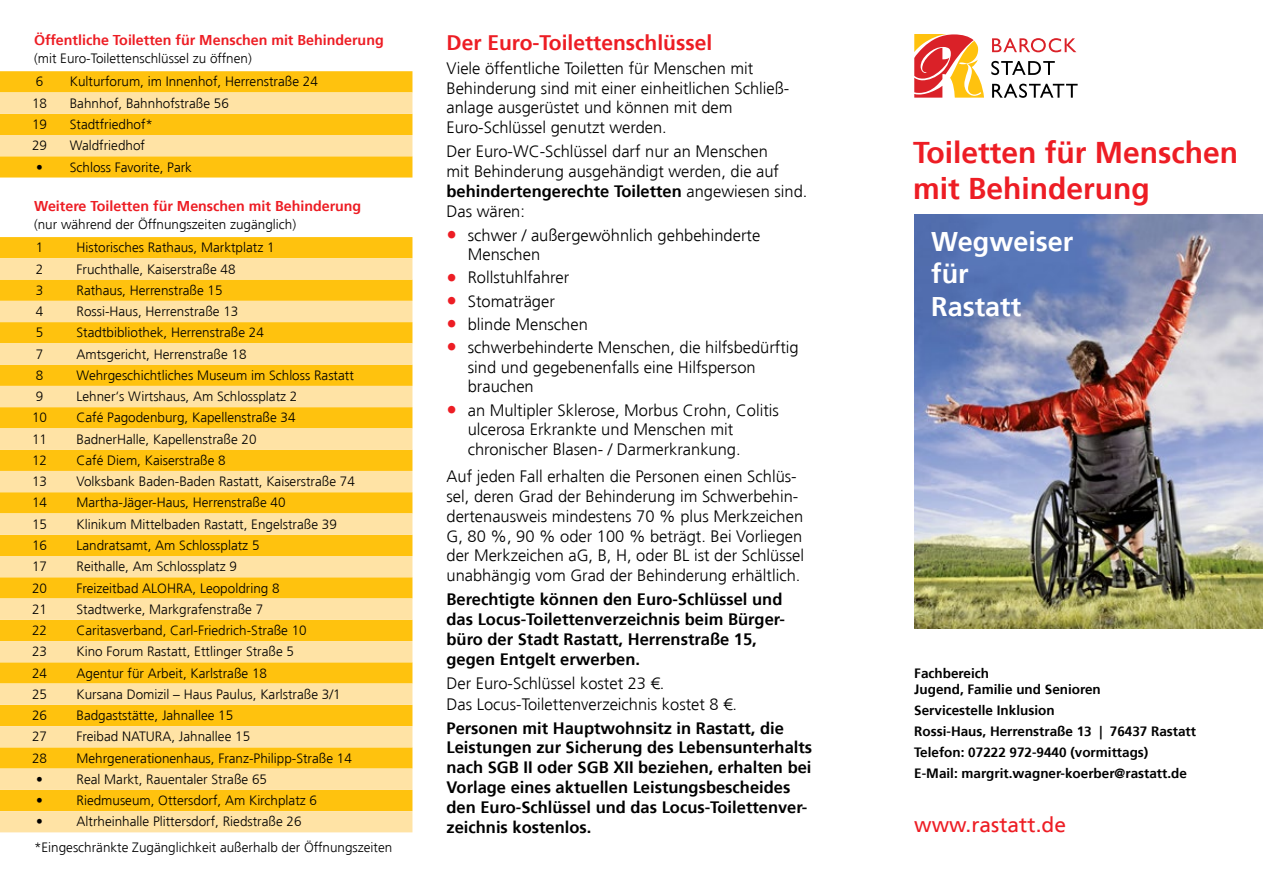
<style>
.page{position:relative;width:1263px;height:893px;background:#fff}
.page>*{position:absolute;margin:0;border:0;box-sizing:border-box;transform-origin:0 0}
.t1{font:700 30px/36px "Frutiger";color:#ed1d24}
.t2{font:700 27px/32.4px "Frutiger";color:#fff}
.t3{font:700 21px "Frutiger";color:#ed1d24}
.t4{font:21px "Frutiger";color:#ed1d24}
.t5{font:300 16.5px/19.8px "Frutiger";color:#000}
.t6{font:700 16.5px/19.8px "Frutiger";color:#000}
.t7{font:700 14.25px "Frutiger";color:#ed1d24}
.t8{font:300 13.5px "Frutiger";color:#000}
.t9{font:700 13.5px/21px "Frutiger";color:#000}
.s1{font-weight:700}
.s2{font-size:21px;color:#ed1d24}
</style>
<div class="page">
<div style="left:0;top:237px;width:412px;height:21px;background:#ffc20e"></div>
<svg style="left:0;top:258px;width:412px;height:574px;background:#ffd35e"></svg>
<svg style="left:0;top:71px;width:412px;height:107px;background:#ffcf4c"></svg>
<img style="left:914px;top:215px;width:349px;height:413px">
<svg style="left:992px;top:38px;width:84px;height:14px"></svg>
<svg style="left:991px;top:61px;width:64px;height:14px"></svg>
<svg style="left:992px;top:84px;width:86px;height:14px"></svg>
<svg style="left:914px;top:34px;width:70px;height:64px"></svg>
<p class="t7" style="left:34px;top:31px;width:351px">Öffentliche Toiletten für Menschen mit Behinderung</p>
<p class="t8" style="left:34px;top:50px;width:219px">(mit Euro-Toilettenschlüssel zu öffnen)</p>
<p class="t8" style="left:36px;top:74px;width:9px">6</p>
<p class="t8" style="left:70px;top:74px;width:250px">Kulturforum, im Innenhof, Herrenstraße 24</p>
<p class="t8" style="left:32px;top:95px;width:17px">18</p>
<p class="t8" style="left:70px;top:95px;width:161px">Bahnhof, Bahnhofstraße 56</p>
<p class="t8" style="left:32px;top:117px;width:17px">19</p>
<p class="t8" style="left:70px;top:117px;width:85px">Stadtfriedhof*</p>
<p class="t8" style="left:32px;top:138px;width:17px">29</p>
<p class="t8" style="left:70px;top:138px;width:77px">Waldfriedhof</p>
<p class="t8" style="left:36px;top:159px;width:157px">• Schloss Favorite, Park</p>
<p class="t7" style="left:34px;top:197px;width:329px">Weitere Toiletten für Menschen mit Behinderung</p>
<p class="t8" style="left:34px;top:216px;width:264px">(nur während der Öffnungszeiten zugänglich)</p>
<p class="t8" style="left:36px;top:240px;width:9px">1</p>
<p class="t8" style="left:77px;top:240px;width:200px">Historisches Rathaus, Marktplatz 1</p>
<p class="t8" style="left:36px;top:261px;width:9px">2</p>
<p class="t8" style="left:77px;top:261px;width:161px">Fruchthalle, Kaiserstraße 48</p>
<p class="t8" style="left:36px;top:283px;width:9px">3</p>
<p class="t8" style="left:77px;top:283px;width:148px">Rathaus, Herrenstraße 15</p>
<p class="t8" style="left:36px;top:304px;width:9px">4</p>
<p class="t8" style="left:77px;top:304px;width:163px">Rossi-Haus, Herrenstraße 13</p>
<p class="t8" style="left:36px;top:325px;width:9px">5</p>
<p class="t8" style="left:77px;top:325px;width:189px">Stadtbibliothek, Herrenstraße 24</p>
<p class="t8" style="left:36px;top:346px;width:9px">7</p>
<p class="t8" style="left:77px;top:346px;width:172px">Amtsgericht, Herrenstraße 18</p>
<p class="t8" style="left:36px;top:368px;width:9px">8</p>
<p class="t8" style="left:77px;top:368px;width:279px">Wehrgeschichtliches Museum im Schloss Rastatt</p>
<p class="t8" style="left:36px;top:389px;width:9px">9</p>
<p class="t8" style="left:77px;top:389px;width:222px">Lehner‘s Wirtshaus, Am Schlossplatz 2</p>
<p class="t8" style="left:32px;top:410px;width:17px">10</p>
<p class="t8" style="left:77px;top:410px;width:221px">Café Pagodenburg, Kapellenstraße 34</p>
<p class="t8" style="left:32px;top:431px;width:17px">11</p>
<p class="t8" style="left:77px;top:431px;width:182px">BadnerHalle, Kapellenstraße 20</p>
<p class="t8" style="left:32px;top:453px;width:17px">12</p>
<p class="t8" style="left:77px;top:453px;width:151px">Café Diem, Kaiserstraße 8</p>
<p class="t8" style="left:32px;top:474px;width:17px">13</p>
<p class="t8" style="left:77px;top:474px;width:280px">Volksbank Baden-Baden Rastatt, Kaiserstraße 74</p>
<p class="t8" style="left:32px;top:495px;width:17px">14</p>
<p class="t8" style="left:77px;top:495px;width:211px">Martha-Jäger-Haus, Herrenstraße 40</p>
<p class="t8" style="left:32px;top:516px;width:17px">15</p>
<p class="t8" style="left:77px;top:516px;width:262px">Klinikum Mittelbaden Rastatt, Engelstraße 39</p>
<p class="t8" style="left:32px;top:538px;width:17px">16</p>
<p class="t8" style="left:77px;top:538px;width:185px">Landratsamt, Am Schlossplatz 5</p>
<p class="t8" style="left:32px;top:559px;width:17px">17</p>
<p class="t8" style="left:77px;top:559px;width:162px">Reithalle, Am Schlossplatz 9</p>
<p class="t8" style="left:32px;top:580px;width:17px">20</p>
<p class="t8" style="left:77px;top:580px;width:205px">Freizeitbad ALOHRA, Leopoldring 8</p>
<p class="t8" style="left:32px;top:601px;width:17px">21</p>
<p class="t8" style="left:77px;top:601px;width:188px">Stadtwerke, Markgrafenstraße 7</p>
<p class="t8" style="left:32px;top:623px;width:17px">22</p>
<p class="t8" style="left:77px;top:623px;width:232px">Caritasverband, Carl-Friedrich-Straße 10</p>
<p class="t8" style="left:32px;top:644px;width:17px">23</p>
<p class="t8" style="left:77px;top:644px;width:219px">Kino Forum Rastatt, Ettlinger Straße 5</p>
<p class="t8" style="left:32px;top:665px;width:17px">24</p>
<p class="t8" style="left:77px;top:665px;width:192px">Agentur für Arbeit, Karlstraße 18</p>
<p class="t8" style="left:32px;top:686px;width:17px">25</p>
<p class="t8" style="left:77px;top:686px;width:266px">Kursana Domizil – Haus Paulus, Karlstraße 3/1</p>
<p class="t8" style="left:32px;top:708px;width:17px">26</p>
<p class="t8" style="left:77px;top:708px;width:158px">Badgaststätte, Jahnallee 15</p>
<p class="t8" style="left:32px;top:729px;width:17px">27</p>
<p class="t8" style="left:77px;top:729px;width:175px">Freibad NATURA, Jahnallee 15</p>
<p class="t8" style="left:32px;top:750px;width:17px">28</p>
<p class="t8" style="left:77px;top:750px;width:277px">Mehrgenerationenhaus, Franz-Philipp-Straße 14</p>
<p class="t8" style="left:36px;top:772px;width:8px">•</p>
<p class="t8" style="left:77px;top:772px;width:192px">Real Markt, Rauentaler Straße 65</p>
<p class="t8" style="left:36px;top:793px;width:8px">•</p>
<p class="t8" style="left:77px;top:793px;width:242px">Riedmuseum, Ottersdorf, Am Kirchplatz 6</p>
<p class="t8" style="left:36px;top:814px;width:8px">•</p>
<p class="t8" style="left:77px;top:814px;width:227px">Altrheinhalle Plittersdorf, Riedstraße 26</p>
<p class="t8" style="left:34px;top:839px;width:360px">*Eingeschränkte Zugänglichkeit außerhalb der Öffnungszeiten</p>
<h3 class="t3" style="left:446px;top:30px;width:267px">Der Euro-Toilettenschlüssel</h3>
<p class="t5" style="left:446px;top:58px;width:344px">Viele öffentliche Toiletten für Menschen mit Behinderung sind mit einer einheitlichen Schließ&shy;anlage ausgerüstet und können mit dem Euro-Schlüssel genutzt werden.</p>
<p class="t5" style="left:446px;top:142px;width:362px">Der Euro-WC-Schlüssel darf nur an Menschen<br>mit Behinderung ausgehändigt werden, die auf <span class="s1">behindertengerechte Toiletten</span> angewiesen sind.<br>Das wären:</p>
<p class="t5" style="left:468px;top:225px;width:294px;text-indent:-21px"><span class="s2">•</span> schwer / außergewöhnlich gehbehinderte<br>Menschen</p>
<p class="t5" style="left:446px;top:268px;width:124px"><span class="s2">•</span> Rollstuhlfahrer</p>
<p class="t5" style="left:446px;top:291px;width:110px"><span class="s2">•</span> Stomaträger</p>
<p class="t5" style="left:446px;top:314px;width:143px"><span class="s2">•</span> blinde Menschen</p>
<p class="t5" style="left:468px;top:337px;width:332px;text-indent:-21px"><span class="s2">•</span> schwerbehinderte Menschen, die hilfsbedürftig sind und gegebenenfalls eine Hilfsperson brauchen</p>
<p class="t5" style="left:468px;top:400px;width:313px;text-indent:-21px"><span class="s2">•</span> an Multipler Sklerose, Morbus Crohn, Colitis ulcerosa Erkrankte und Menschen mit chronischer Blasen- / Darmerkrankung.</p>
<p class="t5" style="left:446px;top:467px;width:359px">Auf jeden Fall erhalten die Personen einen Schlüs&shy;sel, deren Grad der Behinderung im Schwerbehin&shy;dertenausweis mindestens 70 % plus Merkzeichen G, 80 %, 90 % oder 100 % beträgt. Bei Vorliegen der Merkzeichen aG, B, H, oder BL ist der Schlüssel unabhängig vom Grad der Behinderung erhältlich.</p>
<p class="t6" style="left:446px;top:590px;width:340px">Berechtigte können den Euro-Schlüssel und das Locus-Toilettenverzeichnis beim Bürger&shy;büro der Stadt Rastatt, Herrenstraße 15, gegen Entgelt erwerben.</p>
<p class="t5" style="left:446px;top:673px;width:292px;line-height:21px">Der Euro-Schlüssel kostet 23 €.<br>Das Locus-Toilettenverzeichnis kostet 8 €.</p>
<p class="t6" style="left:446px;top:718px;width:367px">Personen mit Hauptwohnsitz in Rastatt, die Leistungen zur Sicherung des Lebensunterhalts nach SGB II oder SGB XII beziehen, erhalten bei Vorlage eines aktuellen Leistungsbescheides den Euro-Schlüssel und das Locus-Toilettenver&shy;zeichnis kostenlos.</p>
<h1 class="t1" style="left:913px;top:135px;width:327px">Toiletten für Menschen mit Behinderung</h1>
<h2 class="t2" style="left:931px;top:225px;width:144px">Wegweiser für<br>Rastatt</h2>
<p class="t9" style="left:914px;top:665px;width:188px;line-height:16.2px">Fachbereich<br>Jugend, Familie und Senioren</p>
<p class="t9" style="left:914px;top:700px;width:283px">Servicestelle Inklusion<br>Rossi-Haus, Herrenstraße 13 | 76437 Rastatt Telefon: 07222 972-9440 (vormittags)<br>E-Mail: margrit.wagner-koerber@rastatt.de</p>
<h3 class="t4" style="left:914px;top:812px;width:153px">www.rastatt.de</h3>
</div>
